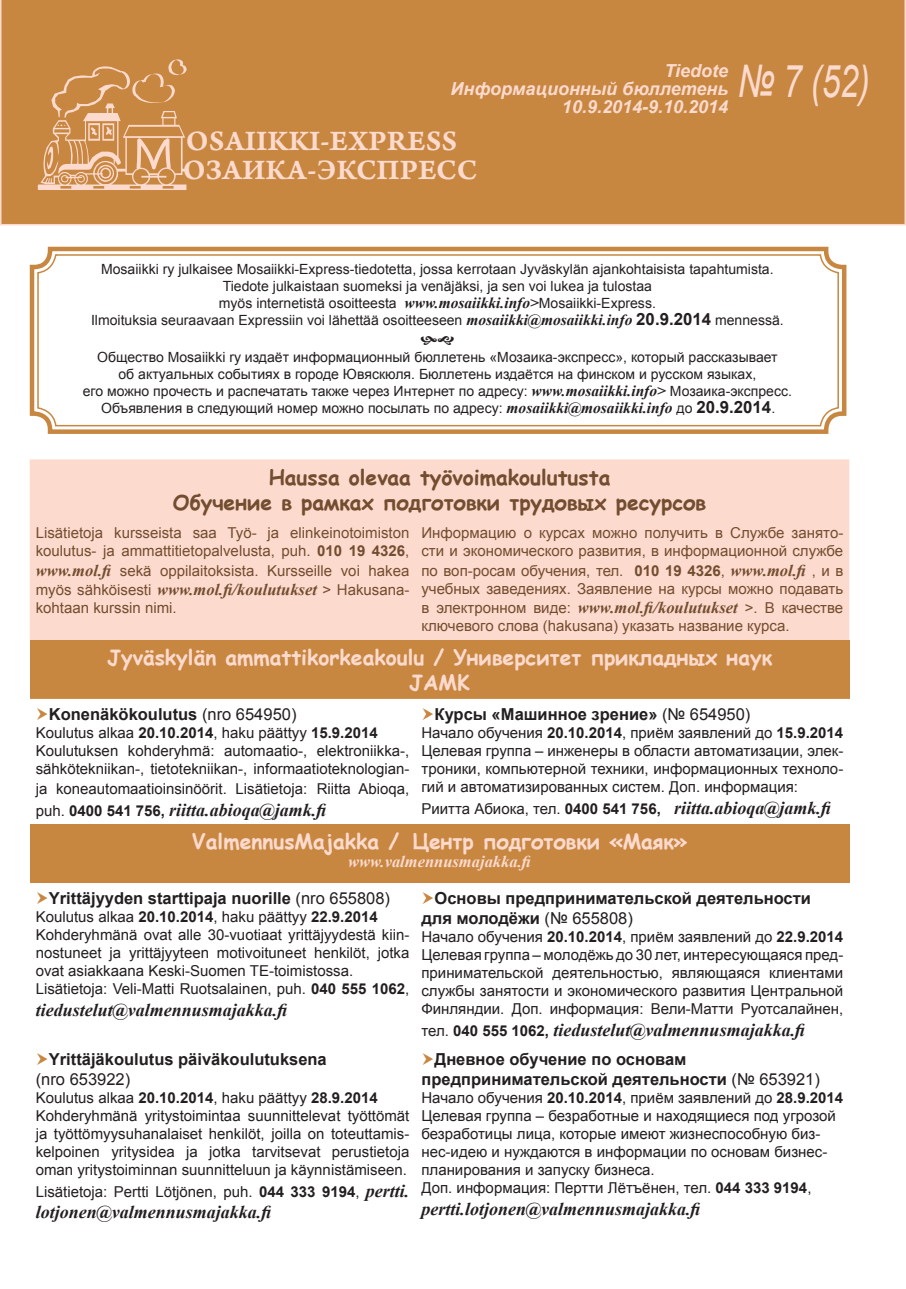
<style>
.page{position:relative;width:906px;height:1289px;background:#fff}
.page>*{position:absolute;margin:0;border:0;box-sizing:border-box;transform-origin:0 0}
.t1{font:97.2px "Toy Train";color:#fcdace}
.t2{font:italic 45px "Arial";color:#fcdace;scale:.75 1}
.t3{font:29.7px/29.7px "Arno Pro Smbd Caption";color:#fcdace}
.t4{font:700 21px/25.2px "Comic Sans MS";color:#fcdace;text-align:center}
.t5{font:700 21px/25.2px "Comic Sans MS";color:#734d2f;text-align:center}
.t6{font:italic 700 18px "Times New Roman";color:#231f20}
.t7{font:italic 700 18px/18px "Arial";color:#fcdace;text-align:right}
.t8{font:700 16.5px/19.8px "Arial";color:#231f20}
.t9{font:italic 700 16.5px "Times New Roman";color:#fcdace}
.t10{font:16.5px "Arial";color:#231f20}
.t11{font:15px/18px "Arial";color:#231f20}
.t12{font:15px/18px "Arial";color:#734d2f}
.t13{font:14.1px/16.8px "Arial";color:#231f20;text-align:center}
.s1{font-family:"Times New Roman";font-weight:700;font-style:italic;font-size:15.45px}
.s2{font-weight:700;font-size:16.8px}
.s3{font-weight:700}
.s4{font-family:"Times New Roman";font-weight:700;font-style:italic;font-size:16.5px}
.s5{font-weight:400}
.s6{font-family:"Arial";font-weight:400;font-style:normal;font-size:15px}
.s7{font-family:"Arial";font-style:normal;font-size:15px}
.s8{font-family:"Times New Roman";font-weight:700;font-style:italic;font-size:18px}
</style>
<div class="page">
<div style="left:0;top:0;width:906px;height:225px;background:#c88741"></div>
<svg style="left:29px;top:246px;width:818px;height:188px"></svg>
<div style="left:37px;top:254px;width:802px;height:172px;border:2px solid #c88741;border-radius:18px"></div>
<div style="left:30px;top:459px;width:819px;height:181px;background:#fcdace"></div>
<div style="left:30px;top:640px;width:819px;height:59px;background:#c88741"></div>
<div style="left:30px;top:824px;width:819px;height:59px;background:#c88741"></div>
<svg style="left:421px;top:336px;width:33px;height:9px"></svg>
<h1 class="t1" style="left:38px;top:100px;width:149px">M</h1>
<p class="t7" style="left:450px;top:62px;width:279px">Tiedote<br>Информационный бюллетень<br>10.9.2014-9.10.2014</p>
<h2 class="t2" style="left:738px;top:52px;width:177px">№ 7 (52)</h2>
<h3 class="t3" style="left:183px;top:127px;width:296px">OSAIIKKI-EXPRESS<br>ОЗАИКА-ЭКСПРЕСС</h3>
<p class="t13" style="left:91px;top:261px;width:694px">Mosaiikki ry julkaisee Mosaiikki-Express-tiedotetta, jossa kerrotaan Jyväskylän ajankohtaisista tapahtumista.<br>Tiedote julkaistaan suomeksi ja venäjäksi, ja sen voi lukea ja tulostaa<br>myös internetistä osoitteesta <span class="s1">www.mosaiikki.info&gt;</span>Mosaiikki-Express.<br>Ilmoituksia seuraavaan Expressiin voi lähettää osoitteeseen <span class="s1">mosaiikki@mosaiikki.info</span> <span class="s2">20.9.2014</span> mennessä.</p>
<p class="t13" style="left:83px;top:349px;width:710px">Общество Mosaiikki ry издаёт информационный бюллетень «Мозаика-экспресс», который рассказывает<br>об актуальных событиях в городе Ювяскюля. Бюллетень издаётся на финском и русском языках,<br>его можно прочесть и распечатать также через Интернет по адресу: <span class="s1">www.mosaiikki.info&gt;</span> Мозаика-экспресс.<br>Объявления в следующий номер можно посылать по адресу: <span class="s1">mosaiikki@mosaiikki.info</span> до <span class="s2">20.9.2014</span>.</p>
<h3 class="t5" style="left:173px;top:463px;width:535px">Haussa olevaa työvoimakoulutusta<br>Обучение в рамках подготовки трудовых ресурсов</h3>
<p class="t12" style="left:36px;top:523px;width:375px">Lisätietoja kursseista saa Työ- ja elinkeinotoimiston koulutus- ja ammattitietopalvelusta, puh. <span class="s3">010 19 4326</span>,</p>
<p class="t12" style="left:36px;top:560px;width:375px;line-height:19.8px"><span class="s4">www.mol.fi</span> sekä oppilaitoksista. Kursseille voi hakea myös sähköisesti <span class="s4">www.mol.fi/koulutukset</span> &gt; Hakusana-</p>
<p class="t12" style="left:36px;top:599px;width:142px">kohtaan kurssin nimi.</p>
<p class="t12" style="left:421px;top:523px;width:423px">Информацию о курсах можно получить в Службе занято&shy;сти и экономического развития, в информационной службе</p>
<p class="t12" style="left:421px;top:561px;width:423px">по воп-росам обучения, тел. <span class="s3">010 19 4326</span>, <span class="s4">www.mol.fi</span> , и в учебных заведениях. Заявление на курсы можно подавать</p>
<p class="t12" style="left:421px;top:599px;width:423px">в электронном виде: <span class="s4">www.mol.fi/koulutukset</span> &gt;. В качестве ключевого слова (hakusana) указать название курса.</p>
<h3 class="t4" style="left:107px;top:644px;width:666px">Jyväskylän ammattikorkeakoulu / Университет прикладных наук<br>JAMK</h3>
<p class="t8" style="left:49px;top:705px;width:249px">Konenäkökoulutus <span class="s5">(nro 654950)</span></p>
<p class="t11" style="left:36px;top:724px;width:375px">Koulutus alkaa <span class="s3">20.10.2014</span>, haku päättyy <span class="s3">15.9.2014<br></span>Koulutuksen kohderyhmä: automaatio-, elektroniikka-, sähkötekniikan-, tietotekniikan-, informaatioteknologian-</p>
<p class="t11" style="left:36px;top:779px;width:375px">ja koneautomaatioinsinöörit. Lisätietoja: Riitta Abioqa,</p>
<p class="t6" style="left:36px;top:797px;width:295px"><span class="s6">puh.</span> <span class="s7">0400 541 756,</span> riitta.abioqa@jamk.fi</p>
<p class="t8" style="left:434px;top:705px;width:317px">Курсы «Машинное зрение» <span class="s5">(№ 654950)</span></p>
<p class="t11" style="left:421px;top:724px;width:423px;text-align:justify">Начало обучения <span class="s3">20.10.2014</span>, приём заявлений до <span class="s3">15.9.2014<br></span>Целевая группа – инженеры в области автоматизации, элек&shy;троники, компьютерной техники, информационных техноло&shy;гий и автоматизированных систем. Доп. информация:</p>
<p class="t6" style="left:421px;top:795px;width:414px"><span class="s6">Риитта Абиока, тел.</span> <span class="s7">0400 541 756,</span> riitta.abioqa@jamk.fi</p>
<h3 class="t4" style="left:192px;top:828px;width:497px">ValmennusMajakka / Центр подготовки «Маяк»</h3>
<p class="t9" style="left:348px;top:850px;width:187px">www.valmennusmajakka.fi</p>
<p class="t8" style="left:49px;top:889px;width:343px">Yrittäjyyden starttipaja nuorille <span class="s5">(nro 655808)</span></p>
<p class="t11" style="left:36px;top:908px;width:375px">Koulutus alkaa <span class="s3">20.10.2014</span>, haku päättyy <span class="s3">22.9.2014<br></span>Kohderyhmänä ovat alle 30-vuotiaat yrittäjyydestä kiin&shy;nostuneet ja yrittäjyyteen motivoituneet henkilöt, jotka ovat asiakkaana Keski-Suomen TE-toimistossa.<br>Lisätietoja: Veli-Matti Ruotsalainen, puh. <span class="s3">040 555 1062</span>,</p>
<p class="t6" style="left:36px;top:997px;width:256px">tiedustelut@valmennusmajakka.fi</p>
<p class="t8" style="left:421px;top:889px;width:391px;text-indent:13px">Основы предпринимательской деятельности для молодёжи <span class="s5">(№ 655808)</span></p>
<p class="t11" style="left:421px;top:927px;width:423px;text-align:justify">Начало обучения <span class="s3">20.10.2014</span>, приём заявлений до <span class="s3">22.9.2014<br></span>Целевая группа – молодёжь до 30 лет, интересующаяся пред&shy;принимательской деятельностью, являющаяся клиентами службы занятости и экономического развития Центральной Финляндии. Доп. информация: Вели-Матти Руотсалайнен,</p>
<p class="t6" style="left:421px;top:1017px;width:388px"><span class="s6">тел.</span> <span class="s7">040 555 1062,</span> tiedustelut@valmennusmajakka.fi</p>
<p class="t8" style="left:49px;top:1050px;width:279px">Yrittäjäkoulutus päiväkoulutuksena</p>
<p class="t10" style="left:36px;top:1068px;width:96px">(nro 653922)</p>
<p class="t11" style="left:36px;top:1089px;width:375px">Koulutus alkaa <span class="s3">20.10.2014</span>, haku päättyy <span class="s3">28.9.2014<br></span>Kohderyhmänä yritystoimintaa suunnittelevat työttömät ja työttömyysuhanalaiset henkilöt, joilla on toteuttamis&shy;kelpoinen yritysidea ja jotka tarvitsevat perustietoja oman yritystoiminnan suunnitteluun ja käynnistämiseen.</p>
<p class="t11" style="left:36px;top:1182px;width:375px">Lisätietoja: Pertti Lötjönen, puh. <span class="s3">044 333 9194</span>, <span class="s8">pertti.</span></p>
<p class="t6" style="left:36px;top:1199px;width:240px">lotjonen@valmennusmajakka.fi</p>
<p class="t8" style="left:421px;top:1050px;width:400px;text-indent:13px">Дневное обучение по основам предпринимательской деятельности <span class="s5">(№ 653921)</span></p>
<p class="t11" style="left:421px;top:1089px;width:423px">Начало обучения <span class="s3">20.10.2014</span>, приём заявлений до <span class="s3">28.9.2014<br></span>Целевая группа – безработные и находящиеся под угрозой безработицы лица, которые имеют жизнеспособную биз&shy;нес-идею и нуждаются в информации по основам бизнес&shy;планирования и запуску бизнеса.<br>Доп. информация: Пертти Лётъёнен, тел. <span class="s3">044 333 9194</span>,</p>
<p class="t6" style="left:421px;top:1196px;width:284px">pertti.lotjonen@valmennusmajakka.fi</p>
</div>
